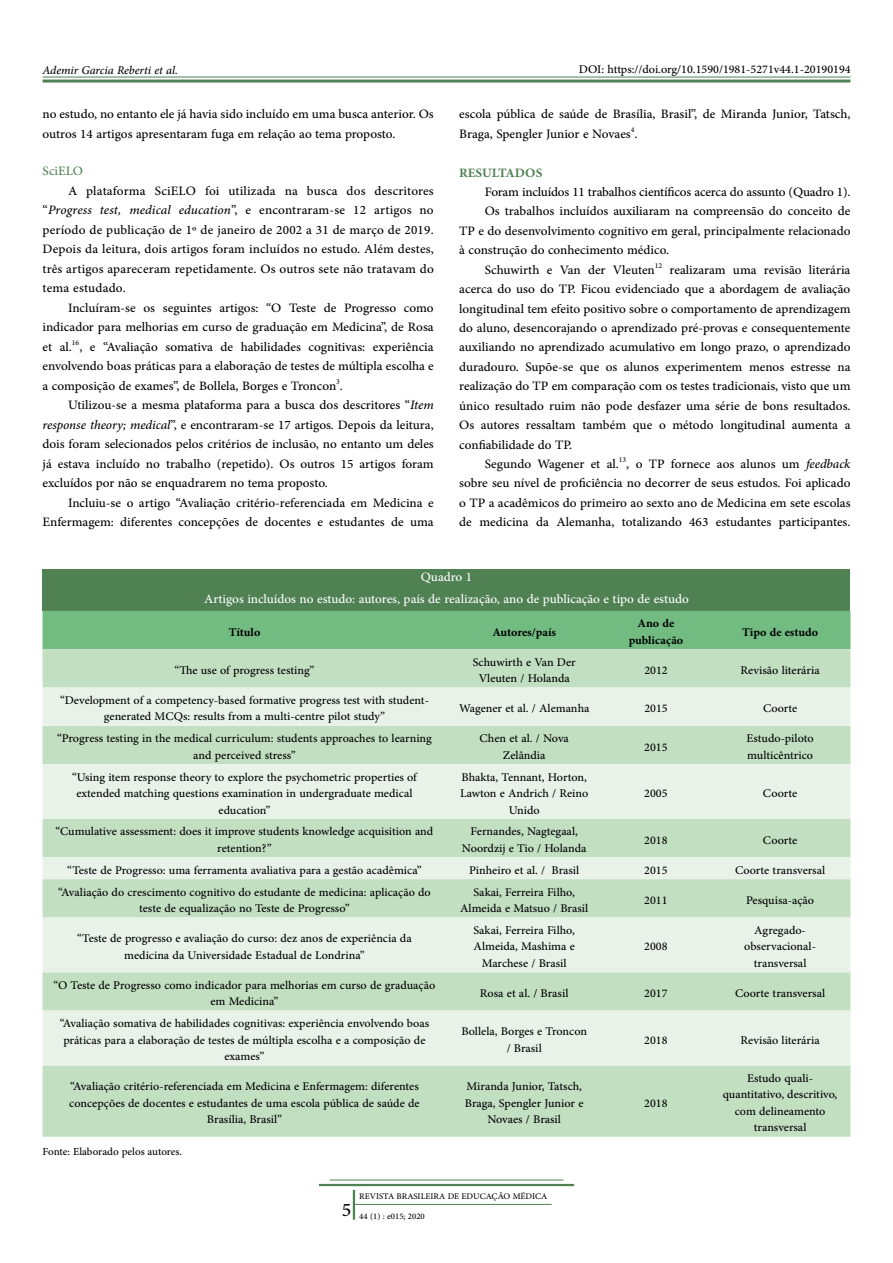
<style>
.page{position:relative;width:893px;height:1263px;background:#fff}
.page>*{position:absolute;margin:0;border:0;box-sizing:border-box;transform-origin:0 0}
.t1{font:27px "Adobe Arabic";color:#000}
.t2{font:18px/19.5px "Adobe Arabic";color:#000;text-align:justify}
.t3{font:18px/21.6px "Adobe Arabic";color:#fff;text-align:center}
.t4{font:700 18px "Adobe Arabic";color:#508153}
.t5{font:18px "Adobe Arabic";color:#508153}
.t6{font:16.5px/16.5px "Adobe Arabic";color:#000;text-align:center}
.t7{font:700 16.5px/16.5px "Adobe Arabic";color:#000;text-align:center}
.t8{font:italic 16.5px "Adobe Arabic";letter-spacing:-.005em;color:#000}
.t9{font:15px "Adobe Arabic";letter-spacing:-.005em;color:#000}
.t10{font:12px "Adobe Arabic";color:#000}
.t11{font:12px "Adobe Arabic";color:#000}
.s1{font-style:italic}
</style>
<div class="page">
<div style="left:43px;top:569px;width:807px;height:42px;background:#508153"></div>
<div style="left:43px;top:611px;width:807px;height:38px;background:#72bc82"></div>
<div style="left:43px;top:649px;width:807px;height:488px;background:#c2dfc2"></div>
<svg style="left:43px;top:687px;width:807px;height:378px;background:#d8ead8"></svg>
<hr style="left:43px;top:77px;width:807px;height:1px;background:#508153">
<hr style="left:43px;top:80px;width:807px;height:3px;background:#508153">
<hr style="left:330px;top:1180px;width:233px;height:1px;background:#508153">
<hr style="left:319px;top:1184px;width:255px;height:2px;background:#508153">
<hr style="left:353px;top:1190px;width:2px;height:30px;background:#508153">
<hr style="left:355px;top:1204px;width:197px;height:1px;background:#508153">
<p class="t8" style="left:43px;top:58px;width:137px">Ademir Garcia Reberti et al.</p>
<p class="t2" style="left:43px;top:102px;width:393px">no estudo, no entanto ele já havia sido incluído em uma busca anterior. Os outros 14 artigos apresentaram fuga em relação ao tema proposto.</p>
<p class="t5" style="left:43px;top:159px;width:42px">SciELO</p>
<p class="t2" style="left:43px;top:179px;width:393px;text-indent:26px">A plataforma SciELO foi utilizada na busca dos descritores “<span class="s1">Progress test, medical education</span>”, e encontraram-se 12 artigos no período de publicação de 1º de janeiro de 2002 a 31 de março de 2019.<br>Depois da leitura, dois artigos foram incluídos no estudo. Além destes, três artigos apareceram repetidamente. Os outros sete não tratavam do tema estudado.</p>
<p class="t2" style="left:43px;top:296px;width:393px;text-indent:26px">Incluíram-se os seguintes artigos: “O Teste de Progresso como indicador para melhorias em curso de graduação em Medicina”, de Rosa et al.<sup>16</sup>, e “Avaliação somativa de habilidades cognitivas: experiência envolvendo boas práticas para a elaboração de testes de múltipla escolha e a composição de exames”, de Bollela, Borges e Troncon<sup>3</sup>.</p>
<p class="t2" style="left:43px;top:393px;width:393px;text-indent:26px">Utilizou-se a mesma plataforma para a busca dos descritores “<span class="s1">Item response theory; medical</span>”, e encontraram-se 17 artigos. Depois da leitura, dois foram selecionados pelos critérios de inclusão, no entanto um deles já estava incluído no trabalho (repetido). Os outros 15 artigos foram excluídos por não se enquadrarem no tema proposto.</p>
<p class="t2" style="left:43px;top:491px;width:393px;text-align:right">Incluiu-se o artigo “Avaliação critério-referenciada em Medicina e<br>Enfermagem: diferentes concepções de docentes e estudantes de uma</p>
<p class="t6" style="left:579px;top:59px;width:273px">DOI: https://doi.org/10.1590/1981-5271v44.1-20190194</p>
<p class="t2" style="left:459px;top:102px;width:393px">escola pública de saúde de Brasília, Brasil”, de Miranda Junior, Tatsch,<br>Braga, Spengler Junior e Novaes<sup>4</sup>.</p>
<p class="t4" style="left:459px;top:160px;width:85px">RESULTADOS</p>
<p class="t2" style="left:485px;top:180px;width:367px">Foram incluídos 11 trabalhos científicos acerca do assunto (Quadro 1).</p>
<p class="t2" style="left:485px;top:199px;width:367px">Os trabalhos incluídos auxiliaram na compreensão do conceito de</p>
<p class="t2" style="left:459px;top:219px;width:393px">TP e do desenvolvimento cognitivo em geral, principalmente relacionado</p>
<p class="t2" style="left:459px;top:238px;width:212px">à construção do conhecimento médico.</p>
<p class="t2" style="left:485px;top:258px;width:367px">Schuwirth e Van der Vleuten<sup>12</sup> realizaram uma revisão literária</p>
<p class="t2" style="left:459px;top:277px;width:393px">acerca do uso do TP. Ficou evidenciado que a abordagem de avaliação</p>
<p class="t2" style="left:459px;top:297px;width:393px">longitudinal tem efeito positivo sobre o comportamento de aprendizagem</p>
<p class="t2" style="left:459px;top:316px;width:393px">do aluno, desencorajando o aprendizado pré-provas e consequentemente</p>
<p class="t2" style="left:459px;top:335px;width:393px">auxiliando no aprendizado acumulativo em longo prazo, o aprendizado</p>
<p class="t2" style="left:459px;top:355px;width:393px">duradouro. Supõe-se que os alunos experimentem menos estresse na</p>
<p class="t2" style="left:459px;top:374px;width:393px">realização do TP em comparação com os testes tradicionais, visto que um</p>
<p class="t2" style="left:459px;top:394px;width:393px">único resultado ruim não pode desfazer uma série de bons resultados.</p>
<p class="t2" style="left:459px;top:413px;width:393px">Os autores ressaltam também que o método longitudinal aumenta a</p>
<p class="t2" style="left:459px;top:433px;width:114px">confiabilidade do TP.</p>
<p class="t2" style="left:485px;top:452px;width:367px">Segundo Wagener et al.<sup>13</sup>, o TP fornece aos alunos um <span class="s1">feedback</span></p>
<p class="t2" style="left:459px;top:471px;width:393px">sobre seu nível de proficiência no decorrer de seus estudos. Foi aplicado</p>
<p class="t2" style="left:459px;top:491px;width:393px">o TP a acadêmicos do primeiro ao sexto ano de Medicina em sete escolas</p>
<p class="t2" style="left:459px;top:510px;width:393px">de medicina da Alemanha, totalizando 463 estudantes participantes.</p>
<p class="t3" style="left:204px;top:564px;width:486px">Quadro 1<br>Artigos incluídos no estudo: autores, país de realização, ano de publicação e tipo de estudo</p>
<p class="t7" style="left:229px;top:621px;width:33px">Título</p>
<p class="t7" style="left:492px;top:621px;width:65px">Autores/país</p>
<p class="t7" style="left:629px;top:613px;width:56px">Ano de publicação</p>
<p class="t7" style="left:742px;top:621px;width:77px">Tipo de estudo</p>
<p class="t6" style="left:175px;top:660px;width:141px">“The use of progress testing”</p>
<p class="t6" style="left:473px;top:652px;width:105px">Schuwirth e Van Der<br>Vleuten / Holanda</p>
<p class="t6" style="left:644px;top:660px;width:25px">2012</p>
<p class="t6" style="left:741px;top:660px;width:81px">Revisão literária</p>
<p class="t6" style="left:60px;top:690px;width:370px">“Development of a competency-based formative progress test with student&shy;generated MCQs: results from a multi-centre pilot study”</p>
<p class="t6" style="left:459px;top:698px;width:132px">Wagener et al. / Alemanha</p>
<p class="t6" style="left:644px;top:698px;width:25px">2015</p>
<p class="t6" style="left:763px;top:698px;width:36px">Coorte</p>
<p class="t6" style="left:57px;top:728px;width:376px">“Progress testing in the medical curriculum: students approaches to learning and perceived stress”</p>
<p class="t6" style="left:480px;top:728px;width:91px">Chen et al. / Nova<br>Zelândia</p>
<p class="t6" style="left:644px;top:736px;width:25px">2015</p>
<p class="t6" style="left:747px;top:728px;width:69px;text-align:left">Estudo-piloto multicêntrico</p>
<p class="t6" style="left:72px;top:767px;width:346px">“Using item response theory to explore the psychometric properties of extended matching questions examination in undergraduate medical education”</p>
<p class="t6" style="left:460px;top:767px;width:130px">Bhakta, Tennant, Horton,<br>Lawton e Andrich / Reino<br>Unido</p>
<p class="t6" style="left:644px;top:783px;width:25px">2005</p>
<p class="t6" style="left:763px;top:783px;width:36px">Coorte</p>
<p class="t6" style="left:56px;top:821px;width:379px">“Cumulative assessment: does it improve students knowledge acquisition and retention?”</p>
<p class="t6" style="left:462px;top:821px;width:126px">Fernandes, Nagtegaal,<br>Noordzij e Tio / Holanda</p>
<p class="t6" style="left:644px;top:830px;width:25px">2018</p>
<p class="t6" style="left:763px;top:830px;width:36px">Coorte</p>
<p class="t6" style="left:67px;top:860px;width:356px">“Teste de Progresso: uma ferramenta avaliativa para a gestão acadêmica”</p>
<p class="t6" style="left:469px;top:860px;width:112px">Pinheiro et al. / Brasil</p>
<p class="t6" style="left:644px;top:860px;width:25px">2015</p>
<p class="t6" style="left:735px;top:860px;width:92px">Coorte transversal</p>
<p class="t6" style="left:58px;top:882px;width:374px">“Avaliação do crescimento cognitivo do estudante de medicina: aplicação do teste de equalização no Teste de Progresso”</p>
<p class="t6" style="left:460px;top:882px;width:130px">Sakai, Ferreira Filho,<br>Almeida e Matsuo / Brasil</p>
<p class="t6" style="left:644px;top:890px;width:25px">2011</p>
<p class="t6" style="left:746px;top:890px;width:70px">Pesquisa-ação</p>
<p class="t6" style="left:77px;top:928px;width:336px">“Teste de progresso e avaliação do curso: dez anos de experiência da medicina da Universidade Estadual de Londrina”</p>
<p class="t6" style="left:473px;top:920px;width:103px">Sakai, Ferreira Filho,<br>Almeida, Mashima e<br>Marchese / Brasil</p>
<p class="t6" style="left:744px;top:920px;width:73px">Agregado&shy;observacional&shy;transversal</p>
<p class="t6" style="left:644px;top:936px;width:25px">2008</p>
<p class="t6" style="left:54px;top:975px;width:383px">“O Teste de Progresso como indicador para melhorias em curso de graduação em Medicina”</p>
<p class="t6" style="left:480px;top:983px;width:90px">Rosa et al. / Brasil</p>
<p class="t6" style="left:644px;top:983px;width:25px">2017</p>
<p class="t6" style="left:735px;top:983px;width:92px">Coorte transversal</p>
<p class="t6" style="left:60px;top:1013px;width:371px">“Avaliação somativa de habilidades cognitivas: experiência envolvendo boas práticas para a elaboração de testes de múltipla escolha e a composição de exames”</p>
<p class="t6" style="left:461px;top:1021px;width:127px">Bollela, Borges e Troncon / Brasil</p>
<p class="t6" style="left:644px;top:1030px;width:25px">2018</p>
<p class="t6" style="left:741px;top:1030px;width:81px">Revisão literária</p>
<p class="t6" style="left:69px;top:1076px;width:352px">“Avaliação critério-referenciada em Medicina e Enfermagem: diferentes concepções de docentes e estudantes de uma escola pública de saúde de<br>Brasília, Brasil”</p>
<p class="t6" style="left:465px;top:1076px;width:120px">Miranda Junior, Tatsch,<br>Braga, Spengler Junior e<br>Novaes / Brasil</p>
<p class="t6" style="left:723px;top:1068px;width:116px">Estudo quali&shy;quantitativo, descritivo, com delineamento transversal</p>
<p class="t6" style="left:644px;top:1093px;width:25px">2018</p>
<p class="t9" style="left:43px;top:1141px;width:141px">Fonte: Elaborado pelos autores.</p>
<h1 class="t1" style="left:342px;top:1191px;width:11px">5</h1>
<p class="t10" style="left:359px;top:1188px;width:189px">REVISTA BRASILEIRA DE EDUCAÇÃO MÉDICA</p>
<p class="t11" style="left:359px;top:1208px;width:67px">44 (1) : e015; 2020</p>
</div>
